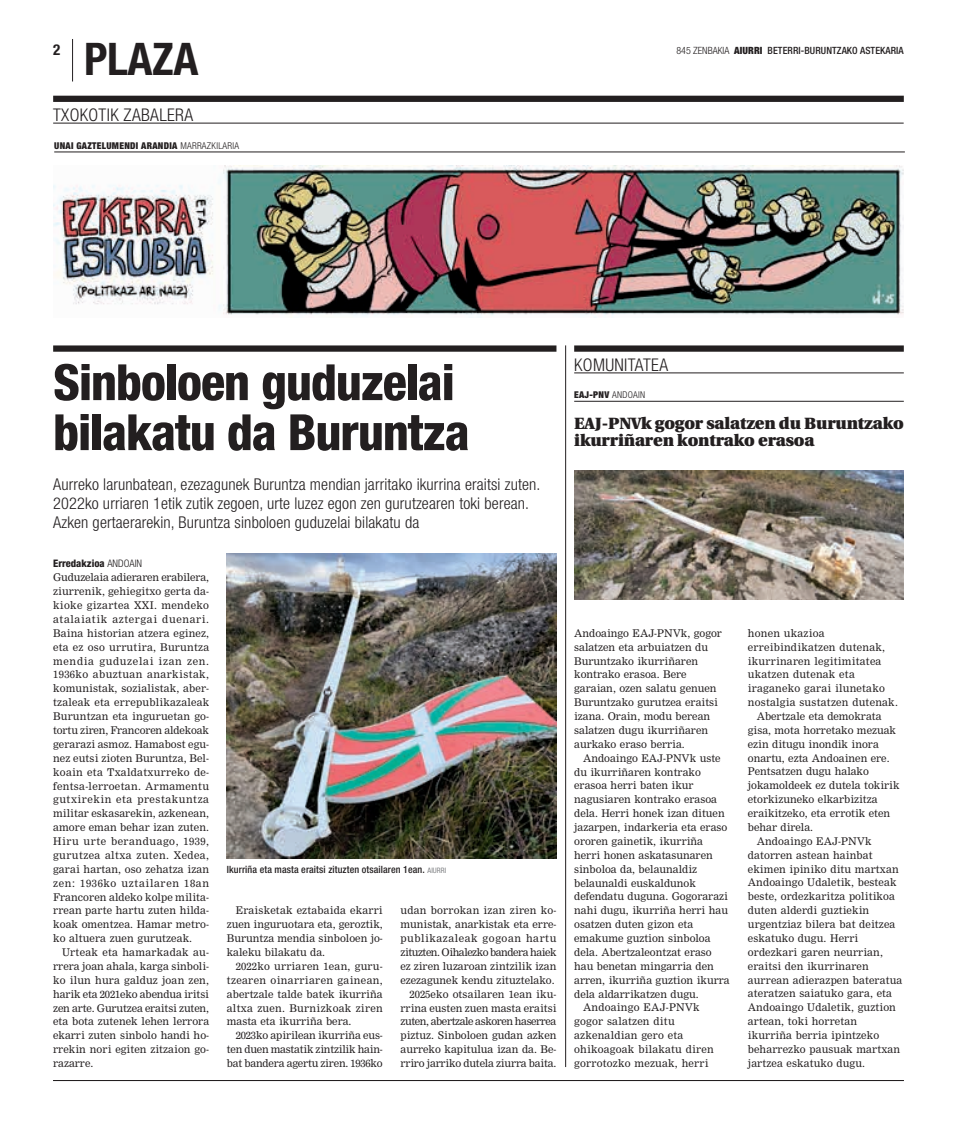
<style>
.page{position:relative;width:957px;height:1134px;background:#fff}
.page>*{position:absolute;margin:0;border:0;box-sizing:border-box;transform-origin:0 0}
.t1{font:800 condensed 50px/50px "Helvetica Neue";letter-spacing:-.02em;color:#231f20}
.t2{font:700 condensed 45px "Helvetica Neue";color:#231f20}
.t3{font:300 condensed 17.5px "Helvetica Neue";letter-spacing:.095em;color:#231f20}
.t4{font:300 condensed 17.5px "Helvetica Neue";letter-spacing:.065em;color:#231f20}
.t5{font:300 condensed 16.25px/18.8px "Helvetica Neue";letter-spacing:.01em;color:#231f20}
.t6{font:900 16.25px/17.2px "Utopia";letter-spacing:-.01em;color:#231f20}
.t7{font:700 condensed 15px "Helvetica Neue";color:#231f20}
.t8{font:10.38px/13.9px "M Nimrod";color:#231f20;text-align:justify}
.t9{font:10.38px "M Nimrod";letter-spacing:.02em;color:#231f20}
.t10{font:800 condensed 10.38px "Helvetica Neue";color:#231f20}
.t11{font:500 condensed 10px "Helvetica Neue";letter-spacing:.01em;color:#231f20}
.t12{font:900 condensed 9.38px "Helvetica Neue";letter-spacing:.03em;color:#231f20}
.s1{font-weight:300}
.s2{font-weight:900}
.s3{font-weight:400;font-size:7.5px;color:#808285}
</style>
<div class="page">
<hr style="left:72px;top:39px;width:1px;height:42px;background:#231f20">
<hr style="left:53px;top:1080px;width:851px;height:1px;background:#231f20">
<div style="left:53px;top:96px;width:851px;height:6px;background:#231f20"></div>
<hr style="left:54px;top:152px;width:851px;height:1px;background:#231f20">
<img style="left:53px;top:165px;width:851px;height:153px">
<hr style="left:53px;top:123px;width:850px;height:1px;background:#231f20">
<hr style="left:574px;top:373px;width:330px;height:1px;background:#231f20">
<div style="left:574px;top:345px;width:330px;height:7px;background:#231f20"></div>
<hr style="left:574px;top:401px;width:330px;height:1px;background:#231f20">
<img style="left:227px;top:554px;width:329px;height:305px">
<img style="left:574px;top:470px;width:330px;height:130px">
<div style="left:53px;top:345px;width:503px;height:7px;background:#231f20"></div>
<hr style="left:565px;top:345px;width:1px;height:722px;background:#231f20">
<h2 class="t2" style="left:84px;top:32px;width:112px">PLAZA</h2>
<h3 class="t7" style="left:53px;top:41px;width:9px">2</h3>
<p class="t11" style="left:676px;top:45px;width:229px"><span class="s1">845 zenbakia</span> <span class="s2">AIURRI</span> BETERRI-BURUNTZAKO ASTEKARIA</p>
<h3 class="t3" style="left:53px;top:104px;width:140px">txokotik zabalera</h3>
<p class="t12" style="left:54px;top:140px;width:186px">UNAI GAZTELUMENDI ARANDIA <span class="s1">marrazkilaria</span></p>
<h1 class="t1" style="left:53px;top:356px;width:418px">Sinboloen guduzelai bilakatu da Buruntza</h1>
<h3 class="t5" style="left:53px;top:475px;width:489px">Aurreko larunbatean, ezezagunek Buruntza mendian jarritako ikurrina eraitsi zuten.<br>2022ko urriaren 1etik zutik zegoen, urte luzez egon zen gurutzearen toki berean.<br>Azken gertaerarekin, Buruntza sinboloen guduzelai bilakatu da</h3>
<p class="t10" style="left:53px;top:557px;width:91px">Erredakzioa <span class="s1">andoain</span></p>
<p class="t8" style="left:53px;top:571px;width:157px">Guduzelaia adieraren erabilera, ziurrenik, gehiegitxo gerta da&shy;kioke gizartea XXI. mendeko atalaiatik aztergai duenari.<br>Baina historian atzera eginez, eta ez oso urrutira, Buruntza mendia guduzelai izan zen.<br>1936ko abuztuan anarkistak, komunistak, sozialistak, aber&shy;tzaleak eta errepublikazaleak Buruntzan eta inguruetan go&shy;tortu ziren, Francoren aldekoak gerarazi asmoz. Hamabost egu&shy;nez eutsi zioten Buruntza, Bel&shy;koain eta Txaldatxurreko de&shy;fentsa-lerroetan. Armamentu gutxirekin eta prestakuntza militar eskasarekin, azkenean, amore eman behar izan zuten.<br>Hiru urte beranduago, 1939, gurutzea altxa zuten. Xedea, garai hartan, oso zehatza izan zen: 1936ko uztailaren 18an Francoren aldeko kolpe milita&shy;rrean parte hartu zuten hilda&shy;koak omentzea. Hamar metro&shy;ko altuera zuen gurutzeak.</p>
<p class="t8" style="left:53px;top:945px;width:157px;text-indent:9px">Urteak eta hamarkadak au&shy;rrera joan ahala, karga sinboli&shy;ko ilun hura galduz joan zen, harik eta 2021eko abendua iritsi zen arte. Gurutzea eraitsi zuten, eta bota zutenek lehen lerrora ekarri zuten sinbolo handi ho&shy;rrekin nori egiten zitzaion go&shy;razarre.</p>
<p class="t11" style="left:227px;top:863px;width:221px">Ikurriña eta masta eraitsi zituzten otsailaren 1ean. <span class="s3">AIURRI</span></p>
<p class="t8" style="left:227px;top:904px;width:157px;text-indent:9px">Eraisketak eztabaida ekarri zuen inguruotara eta, geroztik, Buruntza mendia sinboloen jo&shy;kaleku bilakatu da.</p>
<p class="t8" style="left:227px;top:959px;width:157px;text-indent:9px">2022ko urriaren 1ean, guru&shy;tzearen oinarriaren gainean, abertzale talde batek ikurriña altxa zuen. Burnizkoak ziren masta eta ikurriña bera.</p>
<p class="t8" style="left:227px;top:1029px;width:157px;text-indent:9px">2023ko apirilean ikurriña eus&shy;ten duen mastatik zintzilik hain&shy;bat bandera agertu ziren. 1936ko</p>
<p class="t8" style="left:400px;top:904px;width:157px;text-align:right">udan borrokan izan ziren ko&shy;munistak, anarkistak eta erre&shy;publikazaleak gogoan hartu zituzten. Oihalezko bandera haiek ez ziren luzaroan zintzilik izan ezezagunek kendu zituztelako.<br>2025eko otsailaren 1ean iku&shy;rrina eusten zuen masta eraitsi zuten, abertzale askoren haserrea piztuz. Sinboloen gudan azken aurreko kapitulua izan da. Be&shy;rriro jarriko dutela ziurra baita.</p>
<h3 class="t4" style="left:574px;top:354px;width:94px">komunitatea</h3>
<p class="t12" style="left:574px;top:389px;width:73px">EAJ-PNV <span class="s1">andoain</span></p>
<h3 class="t6" style="left:574px;top:415px;width:331px">EAJ-PNVk gogor salatzen du Buruntzako ikurriñaren kontrako erasoa</h3>
<p class="t8" style="left:574px;top:626px;width:149px;text-align:left">Andoaingo EAJ-PNVk, gogor salatzen eta arbuiatzen du<br>Buruntzako ikurriñaren kontrako erasoa. Bere garaian, ozen salatu genuen<br>Buruntzako gurutzea eraitsi izana. Orain, modu berean salatzen dugu ikurriñaren aurkako eraso berria.</p>
<p class="t8" style="left:583px;top:751px;width:139px">Andoaingo EAJ-PNVk uste</p>
<p class="t8" style="left:574px;top:765px;width:128px">du ikurriñaren kontrako</p>
<p class="t8" style="left:574px;top:779px;width:121px">erasoa herri baten ikur</p>
<p class="t8" style="left:574px;top:793px;width:144px">nagusiaren kontrako erasoa</p>
<p class="t8" style="left:574px;top:807px;width:152px">dela. Herri honek izan dituen</p>
<p class="t8" style="left:574px;top:820px;width:155px">jazarpen, indarkeria eta eraso</p>
<p class="t8" style="left:574px;top:834px;width:130px">ororen gainetik, ikurriña</p>
<p class="t8" style="left:574px;top:848px;width:140px">herri honen askatasunaren</p>
<p class="t8" style="left:574px;top:862px;width:124px">sinboloa da, belaunaldiz</p>
<p class="t8" style="left:574px;top:876px;width:123px">belaunaldi euskaldunok</p>
<p class="t8" style="left:574px;top:890px;width:155px">defendatu duguna. Gogorarazi</p>
<p class="t8" style="left:574px;top:904px;width:155px">nahi dugu, ikurriña herri hau</p>
<p class="t8" style="left:574px;top:917px;width:121px">osatzen duten gizon eta</p>
<p class="t8" style="left:574px;top:931px;width:138px">emakume guztion sinboloa</p>
<p class="t8" style="left:574px;top:945px;width:139px">dela. Abertzaleontzat eraso</p>
<p class="t8" style="left:574px;top:959px;width:141px">hau benetan mingarria den</p>
<p class="t8" style="left:574px;top:973px;width:157px">arren, ikurriña guztion ikurra</p>
<p class="t8" style="left:574px;top:987px;width:126px">dela aldarrikatzen dugu.</p>
<p class="t9" style="left:583px;top:1001px;width:118px">Andoaingo EAJ-PNVk</p>
<p class="t9" style="left:574px;top:1015px;width:102px">gogor salatzen ditu</p>
<p class="t9" style="left:574px;top:1029px;width:111px">azkenaldian gero eta</p>
<p class="t9" style="left:574px;top:1043px;width:141px">ohikoagoak bilakatu diren</p>
<p class="t9" style="left:574px;top:1057px;width:136px">gorrotozko mezuak, herri</p>
<p class="t9" style="left:748px;top:627px;width:78px">honen ukazioa</p>
<p class="t9" style="left:748px;top:641px;width:139px">erreibindikatzen dutenak,</p>
<p class="t9" style="left:748px;top:654px;width:135px">ikurrinaren legitimitatea</p>
<p class="t9" style="left:748px;top:668px;width:108px">ukatzen dutenak eta</p>
<p class="t9" style="left:748px;top:682px;width:138px">iraganeko garai ilunetako</p>
<p class="t9" style="left:748px;top:696px;width:152px">nostalgia sustatzen dutenak.</p>
<p class="t8" style="left:757px;top:709px;width:126px">Abertzale eta demokrata</p>
<p class="t8" style="left:748px;top:723px;width:150px">gisa, mota horretako mezuak</p>
<p class="t8" style="left:748px;top:737px;width:132px">ezin ditugu inondik inora</p>
<p class="t8" style="left:748px;top:751px;width:143px">onartu, ezta Andoainen ere.</p>
<p class="t8" style="left:748px;top:765px;width:123px">Pentsatzen dugu halako</p>
<p class="t8" style="left:748px;top:779px;width:153px">jokamoldeek ez dutela tokirik</p>
<p class="t8" style="left:748px;top:793px;width:131px">etorkizuneko elkarbizitza</p>
<p class="t8" style="left:748px;top:806px;width:144px">eraikitzeko, eta errotik eten</p>
<p class="t8" style="left:748px;top:820px;width:67px">behar direla.</p>
<p class="t8" style="left:757px;top:834px;width:116px">Andoaingo EAJ-PNVk</p>
<p class="t8" style="left:748px;top:848px;width:126px">datorren astean hainbat</p>
<p class="t8" style="left:748px;top:862px;width:152px">ekimen ipiniko ditu martxan</p>
<p class="t8" style="left:748px;top:876px;width:150px">Andoaingo Udaletik, besteak</p>
<p class="t8" style="left:748px;top:890px;width:149px">beste, ordezkaritza politikoa</p>
<p class="t8" style="left:748px;top:903px;width:123px">duten alderdi guztiekin</p>
<p class="t8" style="left:748px;top:917px;width:149px">urgentziaz bilera bat deitzea</p>
<p class="t8" style="left:748px;top:931px;width:112px">eskatuko dugu. Herri</p>
<p class="t8" style="left:748px;top:945px;width:137px">ordezkari garen neurrian,</p>
<p class="t8" style="left:748px;top:959px;width:122px">eraitsi den ikurrinaren</p>
<p class="t8" style="left:748px;top:973px;width:156px">aurrean adierazpen bateratua</p>
<p class="t8" style="left:748px;top:987px;width:146px">ateratzen saiatuko gara, eta</p>
<p class="t8" style="left:748px;top:1001px;width:150px">Andoaingo Udaletik, guztion</p>
<p class="t8" style="left:748px;top:1014px;width:111px">artean, toki horretan</p>
<p class="t8" style="left:748px;top:1028px;width:133px">ikurriña berria ipintzeko</p>
<p class="t8" style="left:748px;top:1042px;width:154px">beharrezko pausuak martxan</p>
<p class="t8" style="left:748px;top:1056px;width:119px">jartzea eskatuko dugu.</p>
</div>
